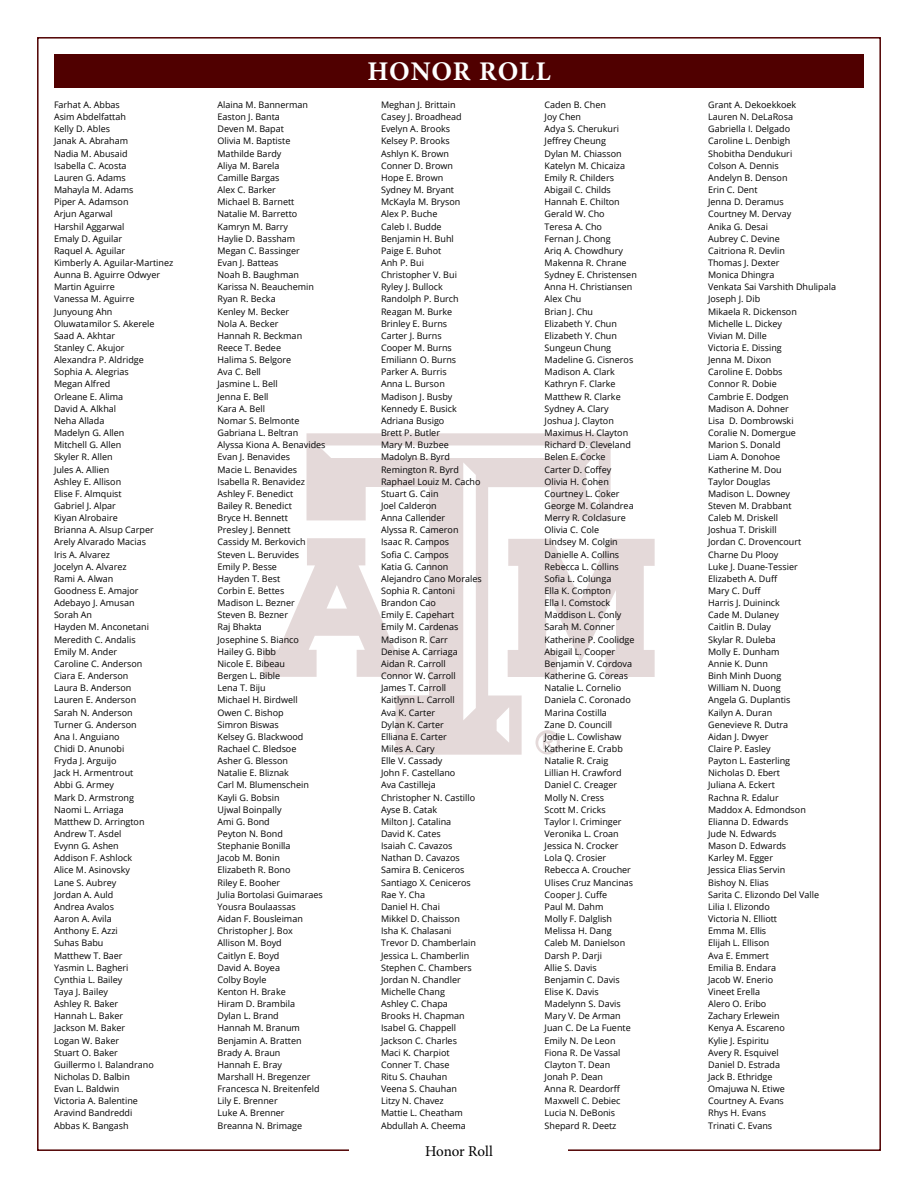
<style>
.page{position:relative;width:918px;height:1188px;background:#fff}
.page>*{position:absolute;margin:0;border:0;box-sizing:border-box;transform-origin:0 0}
.t1{font:700 27px "Minion Pro";letter-spacing:.03em;color:#fff}
.t2{font:15px "Minion Pro";letter-spacing:-.005em;color:#000}
.t3{font:9px/12.1px "Open Sans";color:#000}
</style>
<div class="page">
<svg style="left:611px;top:539px;width:44px;height:138px"></svg>
<svg style="left:263px;top:587px;width:43px;height:90px"></svg>
<svg style="left:306px;top:433px;width:305px;height:322px"></svg>
<svg style="left:535px;top:730px;width:25px;height:25px"></svg>
<div style="left:54px;top:54px;width:810px;height:33px;background:#500000"></div>
<h1 class="t1" style="left:367px;top:53px;width:185px">HONOR ROLL</h1>
<p class="t3" style="left:54px;top:98px;width:121px">Farhat A. Abbas<br>Asim Abdelfattah<br>Kelly D. Ables<br>Janak A. Abraham<br>Nadia M. Abusaid<br>Isabella C. Acosta<br>Lauren G. Adams<br>Mahayla M. Adams<br>Piper A. Adamson<br>Arjun Agarwal<br>Harshil Aggarwal<br>Emaly D. Aguilar<br>Raquel A. Aguilar<br>Kimberly A. Aguilar-Martinez<br>Aunna B. Aguirre Odwyer<br>Martin Aguirre<br>Vanessa M. Aguirre<br>Junyoung Ahn<br>Oluwatamilor S. Akerele<br>Saad A. Akhtar<br>Stanley C. Akujor<br>Alexandra P. Aldridge<br>Sophia A. Alegrias<br>Megan Alfred<br>Orleane E. Alima<br>David A. Alkhal<br>Neha Allada<br>Madelyn G. Allen<br>Mitchell G. Allen<br>Skyler R. Allen<br>Jules A. Allien<br>Ashley E. Allison<br>Elise F. Almquist<br>Gabriel J. Alpar<br>Kiyan Alrobaire<br>Brianna A. Alsup Carper<br>Arely Alvarado Macias<br>Iris A. Alvarez<br>Jocelyn A. Alvarez<br>Rami A. Alwan<br>Goodness E. Amajor<br>Adebayo J. Amusan<br>Sorah An<br>Hayden M. Anconetani<br>Meredith C. Andalis<br>Emily M. Ander<br>Caroline C. Anderson<br>Ciara E. Anderson<br>Laura B. Anderson<br>Lauren E. Anderson<br>Sarah N. Anderson<br>Turner G. Anderson<br>Ana I. Anguiano<br>Chidi D. Anunobi<br>Fryda J. Arguijo<br>Jack H. Armentrout<br>Abbi G. Armey<br>Mark D. Armstrong<br>Naomi L. Arriaga<br>Matthew D. Arrington<br>Andrew T. Asdel<br>Evynn G. Ashen<br>Addison F. Ashlock<br>Alice M. Asinovsky<br>Lane S. Aubrey<br>Jordan A. Auld<br>Andrea Avalos<br>Aaron A. Avila<br>Anthony E. Azzi<br>Suhas Babu<br>Matthew T. Baer<br>Yasmin L. Bagheri<br>Cynthia L. Bailey<br>Taya J. Bailey<br>Ashley R. Baker<br>Hannah L. Baker<br>Jackson M. Baker<br>Logan W. Baker<br>Stuart O. Baker<br>Guillermo I. Balandrano<br>Nicholas D. Balbin<br>Evan L. Baldwin<br>Victoria A. Balentine<br>Aravind Bandreddi<br>Abbas K. Bangash</p>
<p class="t3" style="left:218px;top:98px;width:110px">Alaina M. Bannerman<br>Easton J. Banta<br>Deven M. Bapat<br>Olivia M. Baptiste<br>Mathilde Bardy<br>Aliya M. Barela<br>Camille Bargas<br>Alex C. Barker<br>Michael B. Barnett<br>Natalie M. Barretto<br>Kamryn M. Barry<br>Haylie D. Bassham<br>Megan C. Bassinger<br>Evan J. Batteas<br>Noah B. Baughman<br>Karissa N. Beauchemin<br>Ryan R. Becka<br>Kenley M. Becker<br>Nola A. Becker<br>Hannah R. Beckman<br>Reece T. Bedee<br>Halima S. Belgore<br>Ava C. Bell<br>Jasmine L. Bell<br>Jenna E. Bell<br>Kara A. Bell<br>Nomar S. Belmonte<br>Gabriana L. Beltran<br>Alyssa Kiona A. Benavides<br>Evan J. Benavides<br>Macie L. Benavides<br>Isabella R. Benavidez<br>Ashley F. Benedict<br>Bailey R. Benedict<br>Bryce H. Bennett<br>Presley J. Bennett<br>Cassidy M. Berkovich<br>Steven L. Beruvides<br>Emily P. Besse<br>Hayden T. Best<br>Corbin E. Bettes<br>Madison L. Bezner<br>Steven B. Bezner<br>Raj Bhakta<br>Josephine S. Bianco<br>Hailey G. Bibb<br>Nicole E. Bibeau<br>Bergen L. Bible<br>Lena T. Biju<br>Michael H. Birdwell<br>Owen C. Bishop<br>Simron Biswas<br>Kelsey G. Blackwood<br>Rachael C. Bledsoe<br>Asher G. Blesson<br>Natalie E. Bliznak<br>Carl M. Blumenschein<br>Kayli G. Bobsin<br>Ujwal Boinpally<br>Ami G. Bond<br>Peyton N. Bond<br>Stephanie Bonilla<br>Jacob M. Bonin<br>Elizabeth R. Bono<br>Riley E. Booher<br>Julia Bortolasi Guimaraes<br>Yousra Boulaassas<br>Aidan F. Bousleiman<br>Christopher J. Box<br>Allison M. Boyd<br>Caitlyn E. Boyd<br>David A. Boyea<br>Colby Boyle<br>Kenton H. Brake<br>Hiram D. Brambila<br>Dylan L. Brand<br>Hannah M. Branum<br>Benjamin A. Bratten<br>Brady A. Braun<br>Hannah E. Bray<br>Marshall H. Bregenzer<br>Francesca N. Breitenfeld<br>Lily E. Brenner<br>Luke A. Brenner<br>Breanna N. Brimage</p>
<p class="t3" style="left:381px;top:98px;width:102px">Meghan J. Brittain<br>Casey J. Broadhead<br>Evelyn A. Brooks<br>Kelsey P. Brooks<br>Ashlyn K. Brown<br>Conner D. Brown<br>Hope E. Brown<br>Sydney M. Bryant<br>McKayla M. Bryson<br>Alex P. Buche<br>Caleb I. Budde<br>Benjamin H. Buhl<br>Paige E. Buhot<br>Anh P. Bui<br>Christopher V. Bui<br>Ryley J. Bullock<br>Randolph P. Burch<br>Reagan M. Burke<br>Brinley E. Burns<br>Carter J. Burns<br>Cooper M. Burns<br>Emiliann O. Burns<br>Parker A. Burris<br>Anna L. Burson<br>Madison J. Busby<br>Kennedy E. Busick<br>Adriana Busigo<br>Brett P. Butler<br>Mary M. Buzbee<br>Madolyn B. Byrd<br>Remington R. Byrd<br>Raphael Louiz M. Cacho<br>Stuart G. Cain<br>Joel Calderon<br>Anna Callender<br>Alyssa R. Cameron<br>Isaac R. Campos<br>Sofia C. Campos<br>Katia G. Cannon<br>Alejandro Cano Morales<br>Sophia R. Cantoni<br>Brandon Cao<br>Emily E. Capehart<br>Emily M. Cardenas<br>Madison R. Carr<br>Denise A. Carriaga<br>Aidan R. Carroll<br>Connor W. Carroll<br>James T. Carroll<br>Kaitlynn L. Carroll<br>Ava K. Carter<br>Dylan K. Carter<br>Elliana E. Carter<br>Miles A. Cary<br>Elle V. Cassady<br>John F. Castellano<br>Ava Castilleja<br>Christopher N. Castillo<br>Ayse B. Catak<br>Milton J. Catalina<br>David K. Cates<br>Isaiah C. Cavazos<br>Nathan D. Cavazos<br>Samira B. Ceniceros<br>Santiago X. Ceniceros<br>Rae Y. Cha<br>Daniel H. Chai<br>Mikkel D. Chaisson<br>Isha K. Chalasani<br>Trevor D. Chamberlain<br>Jessica L. Chamberlin<br>Stephen C. Chambers<br>Jordan N. Chandler<br>Michelle Chang<br>Ashley C. Chapa<br>Brooks H. Chapman<br>Isabel G. Chappell<br>Jackson C. Charles<br>Maci K. Charpiot<br>Conner T. Chase<br>Ritu S. Chauhan<br>Veena S. Chauhan<br>Litzy N. Chavez<br>Mattie L. Cheatham<br>Abdullah A. Cheema</p>
<p class="t3" style="left:545px;top:98px;width:94px">Caden B. Chen<br>Joy Chen<br>Adya S. Cherukuri<br>Jeffrey Cheung<br>Dylan M. Chiasson<br>Katelyn M. Chicaiza<br>Emily R. Childers<br>Abigail C. Childs<br>Hannah E. Chilton<br>Gerald W. Cho<br>Teresa A. Cho<br>Fernan J. Chong<br>Ariq A. Chowdhury<br>Makenna R. Chrane<br>Sydney E. Christensen<br>Anna H. Christiansen<br>Alex Chu<br>Brian J. Chu<br>Elizabeth Y. Chun<br>Elizabeth Y. Chun<br>Sungeun Chung<br>Madeline G. Cisneros<br>Madison A. Clark<br>Kathryn F. Clarke<br>Matthew R. Clarke<br>Sydney A. Clary<br>Joshua J. Clayton<br>Maximus H. Clayton<br>Richard D. Cleveland<br>Belen E. Cocke<br>Carter D. Coffey<br>Olivia H. Cohen<br>Courtney L. Coker<br>George M. Colandrea<br>Merry R. Colclasure<br>Olivia C. Cole<br>Lindsey M. Colgin<br>Danielle A. Collins<br>Rebecca L. Collins<br>Sofia L. Colunga<br>Ella K. Compton<br>Ella I. Comstock<br>Maddison L. Conly<br>Sarah M. Conner<br>Katherine P. Coolidge<br>Abigail L. Cooper<br>Benjamin V. Cordova<br>Katherine G. Coreas<br>Natalie L. Cornelio<br>Daniela C. Coronado<br>Marina Costilla<br>Zane D. Councill<br>Jodie L. Cowlishaw<br>Katherine E. Crabb<br>Natalie R. Craig<br>Lillian H. Crawford<br>Daniel C. Creager<br>Molly N. Cress<br>Scott M. Cricks<br>Taylor I. Criminger<br>Veronika L. Croan<br>Jessica N. Crocker<br>Lola Q. Crosier<br>Rebecca A. Croucher<br>Ulises Cruz Mancinas<br>Cooper J. Cuffe<br>Paul M. Dahm<br>Molly F. Dalglish<br>Melissa H. Dang<br>Caleb M. Danielson<br>Darsh P. Darji<br>Allie S. Davis<br>Benjamin C. Davis<br>Elise K. Davis<br>Madelynn S. Davis<br>Mary V. De Arman<br>Juan C. De La Fuente<br>Emily N. De Leon<br>Fiona R. De Vassal<br>Clayton T. Dean<br>Jonah P. Dean<br>Anna R. Deardorff<br>Maxwell C. Debiec<br>Lucia N. DeBonis<br>Shepard R. Deetz</p>
<p class="t3" style="left:708px;top:98px;width:129px">Grant A. Dekoekkoek<br>Lauren N. DeLaRosa<br>Gabriella I. Delgado<br>Caroline L. Denbigh<br>Shobitha Dendukuri<br>Colson A. Dennis<br>Andelyn B. Denson<br>Erin C. Dent<br>Jenna D. Deramus<br>Courtney M. Dervay<br>Anika G. Desai<br>Aubrey C. Devine<br>Caitriona R. Devlin<br>Thomas J. Dexter<br>Monica Dhingra<br>Venkata Sai Varshith Dhulipala<br>Joseph J. Dib<br>Mikaela R. Dickenson<br>Michelle L. Dickey<br>Vivian M. Dille<br>Victoria E. Dissing<br>Jenna M. Dixon<br>Caroline E. Dobbs<br>Connor R. Dobie<br>Cambrie E. Dodgen<br>Madison A. Dohner<br>Lisa D. Dombrowski<br>Coralie N. Domergue<br>Marion S. Donald<br>Liam A. Donohoe<br>Katherine M. Dou<br>Taylor Douglas<br>Madison L. Downey<br>Steven M. Drabbant<br>Caleb M. Driskell<br>Joshua T. Driskill<br>Jordan C. Drovencourt<br>Charne Du Plooy<br>Luke J. Duane-Tessier<br>Elizabeth A. Duff<br>Mary C. Duff<br>Harris J. Duininck<br>Cade M. Dulaney<br>Caitlin B. Dulay<br>Skylar R. Duleba<br>Molly E. Dunham<br>Annie K. Dunn<br>Binh Minh Duong<br>William N. Duong<br>Angela G. Duplantis<br>Kailyn A. Duran<br>Genevieve R. Dutra<br>Aidan J. Dwyer<br>Claire P. Easley<br>Payton L. Easterling<br>Nicholas D. Ebert<br>Juliana A. Eckert<br>Rachna R. Edalur<br>Maddox A. Edmondson<br>Elianna D. Edwards<br>Jude N. Edwards<br>Mason D. Edwards<br>Karley M. Egger<br>Jessica Elias Servin<br>Bishoy N. Elias<br>Sarita C. Elizondo Del Valle<br>Lilia I. Elizondo<br>Victoria N. Elliott<br>Emma M. Ellis<br>Elijah L. Ellison<br>Ava E. Emmert<br>Emilia B. Endara<br>Jacob W. Enerio<br>Vineet Erella<br>Alero O. Eribo<br>Zachary Erlewein<br>Kenya A. Escareno<br>Kylie J. Espiritu<br>Avery R. Esquivel<br>Daniel D. Estrada<br>Jack B. Ethridge<br>Omajuwa N. Etiwe<br>Courtney A. Evans<br>Rhys H. Evans<br>Trinati C. Evans</p>
<h2 class="t2" style="left:425px;top:1142px;width:69px">Honor Roll</h2>
</div>
